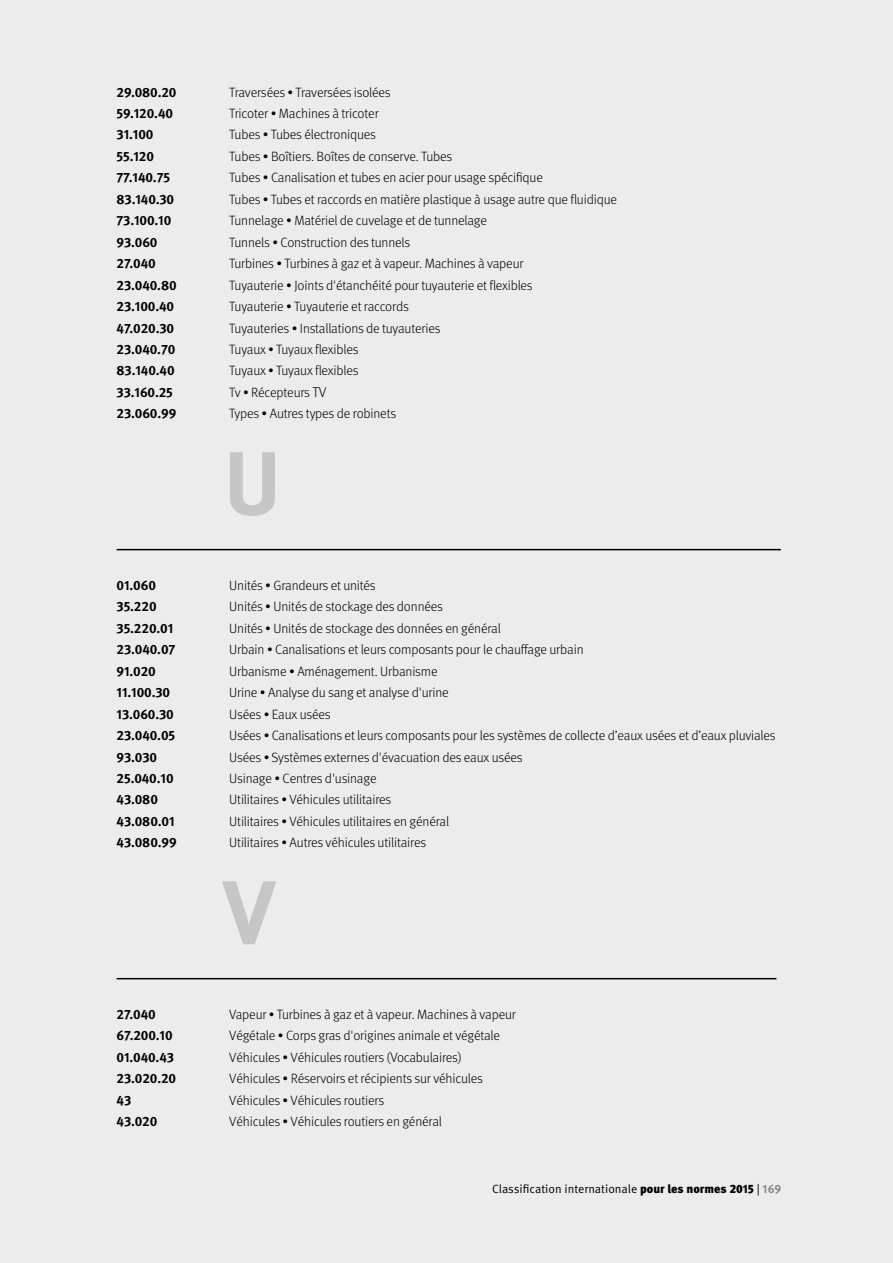
<style>
.page{position:relative;width:893px;height:1263px;background:#ececed}
.page>*{position:absolute;margin:0;border:0;box-sizing:border-box;transform-origin:0 0}
.t1{font:700 90px "Meta Pro";color:#c5c6c6}
.t2{font:300 13.5px "Meta Pro";letter-spacing:-.01em;color:#000}
.t3{font:700 13.5px "Meta Pro";letter-spacing:-.01em;color:#000}
.t4{font:12px "Meta Pro Norm";color:#000}
.s1{font-size:14.25px}
.s2{font-family:"Meta Pro";font-weight:900}
.s3{font-family:"Meta Pro";font-weight:700;color:#878786}
</style>
<div class="page">
<hr style="left:117px;top:549px;width:664px;height:1px;background:#000">
<hr style="left:117px;top:978px;width:659px;height:1px;background:#000">
<p class="t3" style="left:117px;top:81px;width:62px">29.080.20</p>
<p class="t2" style="left:229px;top:82px;width:163px">Traversées • Traversées isolées</p>
<p class="t3" style="left:117px;top:103px;width:58px">59.120.40</p>
<p class="t2" style="left:229px;top:104px;width:151px">Tricoter • Machines à tricoter</p>
<p class="t3" style="left:117px;top:124px;width:38px">31.100</p>
<p class="t2" style="left:229px;top:125px;width:148px">Tubes • Tubes électroniques</p>
<p class="t3" style="left:117px;top:146px;width:39px">55.120</p>
<p class="t2" style="left:229px;top:146px;width:225px">Tubes • Boîtiers. Boîtes de conserve. Tubes</p>
<p class="t3" style="left:117px;top:167px;width:55px">77.140.75</p>
<p class="t2" style="left:229px;top:168px;width:315px">Tubes • Canalisation et tubes en acier pour usage spécifique</p>
<p class="t3" style="left:117px;top:189px;width:59px">83.140.30</p>
<p class="t2" style="left:229px;top:189px;width:389px">Tubes • Tubes et raccords en matière plastique à usage autre que fluidique</p>
<p class="t3" style="left:117px;top:210px;width:56px">73.100.10</p>
<p class="t2" style="left:229px;top:211px;width:259px">Tunnelage • Matériel de cuvelage et de tunnelage</p>
<p class="t3" style="left:117px;top:231px;width:43px">93.060</p>
<p class="t2" style="left:229px;top:232px;width:183px">Tunnels • Construction des tunnels</p>
<p class="t3" style="left:117px;top:253px;width:41px">27.040</p>
<p class="t2" style="left:229px;top:254px;width:296px">Turbines • Turbines à gaz et à vapeur. Machines à vapeur</p>
<p class="t3" style="left:117px;top:274px;width:62px">23.040.80</p>
<p class="t2" style="left:229px;top:275px;width:305px">Tuyauterie • Joints d'étanchéité pour tuyauterie et flexibles</p>
<p class="t3" style="left:117px;top:296px;width:59px">23.100.40</p>
<p class="t2" style="left:229px;top:297px;width:181px">Tuyauterie • Tuyauterie et raccords</p>
<p class="t3" style="left:117px;top:317px;width:59px">47.020.30</p>
<p class="t2" style="left:229px;top:318px;width:213px">Tuyauteries • Installations de tuyauteries</p>
<p class="t3" style="left:117px;top:339px;width:60px">23.040.70</p>
<p class="t2" style="left:229px;top:340px;width:131px">Tuyaux • Tuyaux flexibles</p>
<p class="t3" style="left:117px;top:360px;width:60px">83.140.40</p>
<p class="t2" style="left:229px;top:361px;width:131px">Tuyaux • Tuyaux flexibles</p>
<p class="t3" style="left:117px;top:382px;width:58px">33.160.25</p>
<p class="t2" style="left:229px;top:382px;width:99px">Tv • Récepteurs <span class="s1">TV</span></p>
<p class="t3" style="left:117px;top:403px;width:61px">23.060.99</p>
<p class="t2" style="left:229px;top:404px;width:169px">Types • Autres types de robinets</p>
<h1 class="t1" style="left:223px;top:413px;width:60px">U</h1>
<p class="t3" style="left:117px;top:575px;width:41px">01.060</p>
<p class="t2" style="left:229px;top:575px;width:148px">Unités • Grandeurs et unités</p>
<p class="t3" style="left:117px;top:596px;width:42px">35.220</p>
<p class="t2" style="left:229px;top:597px;width:215px">Unités • Unités de stockage des données</p>
<p class="t3" style="left:117px;top:618px;width:58px">35.220.01</p>
<p class="t2" style="left:229px;top:618px;width:273px">Unités • Unités de stockage des données en général</p>
<p class="t3" style="left:117px;top:639px;width:60px">23.040.07</p>
<p class="t2" style="left:229px;top:640px;width:356px">Urbain • Canalisations et leurs composants pour le chauffage urbain</p>
<p class="t3" style="left:117px;top:660px;width:41px">91.020</p>
<p class="t2" style="left:229px;top:661px;width:210px">Urbanisme • Aménagement. Urbanisme</p>
<p class="t3" style="left:117px;top:682px;width:55px">11.100.30</p>
<p class="t2" style="left:229px;top:683px;width:221px">Urine • Analyse du sang et analyse d'urine</p>
<p class="t3" style="left:117px;top:703px;width:59px">13.060.30</p>
<p class="t2" style="left:229px;top:704px;width:103px">Usées • Eaux usées</p>
<p class="t3" style="left:117px;top:725px;width:60px">23.040.05</p>
<p class="t2" style="left:229px;top:726px;width:548px">Usées • Canalisations et leurs composants pour les systèmes de collecte d’eaux usées et d’eaux pluviales</p>
<p class="t3" style="left:117px;top:746px;width:42px">93.030</p>
<p class="t2" style="left:229px;top:747px;width:295px">Usées • Systèmes externes d'évacuation des eaux usées</p>
<p class="t3" style="left:117px;top:768px;width:59px">25.040.10</p>
<p class="t2" style="left:229px;top:769px;width:149px">Usinage • Centres d'usinage</p>
<p class="t3" style="left:117px;top:789px;width:43px">43.080</p>
<p class="t2" style="left:229px;top:790px;width:164px">Utilitaires • Véhicules utilitaires</p>
<p class="t3" style="left:117px;top:811px;width:60px">43.080.01</p>
<p class="t2" style="left:229px;top:811px;width:221px">Utilitaires • Véhicules utilitaires en général</p>
<p class="t3" style="left:117px;top:832px;width:62px">43.080.99</p>
<p class="t2" style="left:229px;top:833px;width:199px">Utilitaires • Autres véhicules utilitaires</p>
<h1 class="t1" style="left:223px;top:842px;width:53px">V</h1>
<p class="t3" style="left:117px;top:1004px;width:41px">27.040</p>
<p class="t2" style="left:229px;top:1004px;width:288px">Vapeur • Turbines à gaz et à vapeur. Machines à vapeur</p>
<p class="t3" style="left:117px;top:1025px;width:58px">67.200.10</p>
<p class="t2" style="left:229px;top:1026px;width:272px">Végétale • Corps gras d'origines animale et végétale</p>
<p class="t3" style="left:117px;top:1047px;width:59px">01.040.43</p>
<p class="t2" style="left:229px;top:1047px;width:234px">Véhicules • Véhicules routiers (Vocabulaires)</p>
<p class="t3" style="left:117px;top:1068px;width:61px">23.020.20</p>
<p class="t2" style="left:229px;top:1069px;width:255px">Véhicules • Réservoirs et récipients sur véhicules</p>
<p class="t3" style="left:117px;top:1089px;width:16px">43</p>
<p class="t2" style="left:229px;top:1090px;width:157px">Véhicules • Véhicules routiers</p>
<p class="t3" style="left:117px;top:1111px;width:42px">43.020</p>
<p class="t2" style="left:229px;top:1112px;width:214px">Véhicules • Véhicules routiers en général</p>
<p class="t4" style="left:492px;top:1180px;width:291px">Classification internationale <span class="s2">pour les normes 2015</span> | <span class="s3">169</span></p>
</div>
